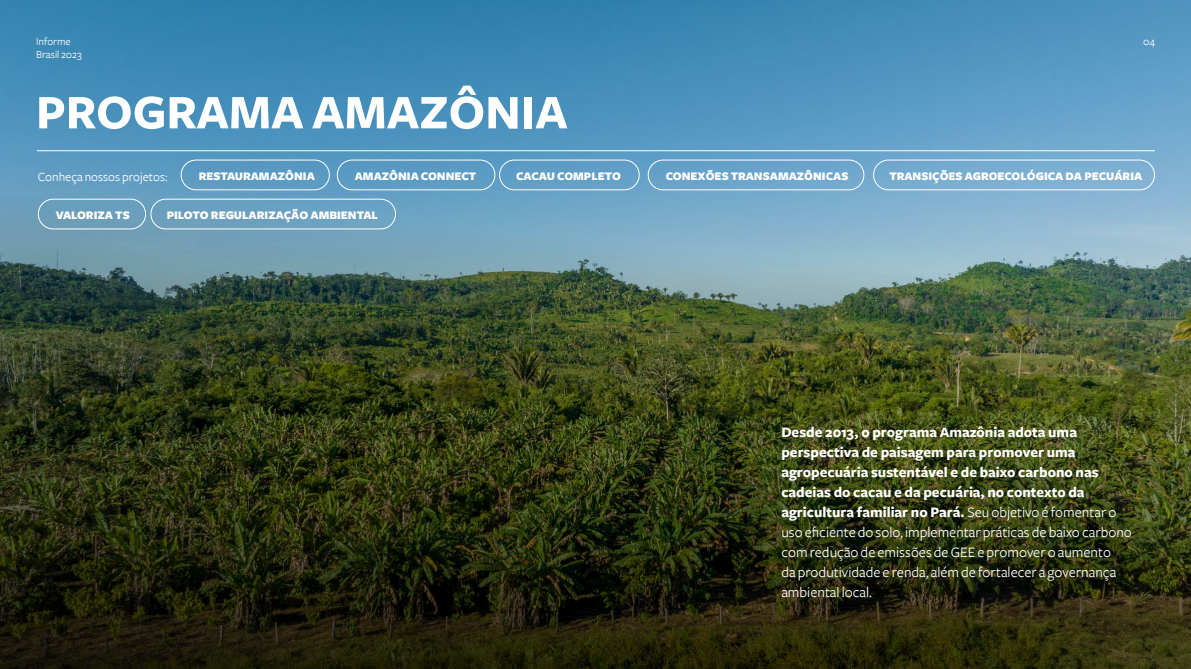
<style>
.page{position:relative;width:1191px;height:669px;background:#fff}
.page>*{position:absolute;margin:0;border:0;box-sizing:border-box;transform-origin:0 0}
.t1{font:700 50px "Freight Sans";color:#fff}
.t2{font:15px/20px "Freight Sans";color:#fff}
.t3{font:13px "Freight Sans";color:#fff}
.t4{font:900 12px "Freight Sans";color:#fff}
.t5{font:11px/13px "Freight Sans";color:#fff}
.s1{font-weight:700}
</style>
<div class="page">
<img style="left:0;top:0;width:1191px;height:197px">
<img style="left:0;top:197px;width:1191px;height:472px">
<div style="left:181px;top:160px;width:149px;height:30px;border:1px solid #fff;border-radius:15px"></div>
<div style="left:499px;top:160px;width:140px;height:30px;border:1px solid #fff;border-radius:15px"></div>
<div style="left:38px;top:199px;width:108px;height:30px;border:1px solid #fff;border-radius:15px"></div>
<div style="left:150px;top:199px;width:246px;height:30px;border:1px solid #fff;border-radius:15px"></div>
<hr style="left:37px;top:150px;width:1118px;height:1px;background:#fff">
<div style="left:647px;top:160px;width:217px;height:30px;border:1px solid #fff;border-radius:15px"></div>
<div style="left:873px;top:160px;width:282px;height:30px;border:1px solid #fff;border-radius:15px"></div>
<div style="left:337px;top:160px;width:158px;height:30px;border:1px solid #fff;border-radius:15px"></div>
<p class="t5" style="left:36px;top:35px;width:47px">Informe<br>Brasil 2023</p>
<h1 class="t1" style="left:36px;top:85px;width:533px">PROGRAMA AMAZÔNIA</h1>
<p class="t5" style="left:1143px;top:35px;width:13px">04</p>
<p class="t3" style="left:38px;top:169px;width:131px">Conheça nossos projetos:</p>
<p class="t4" style="left:199px;top:170px;width:118px">RESTAURAMAZÔNIA</p>
<p class="t4" style="left:516px;top:170px;width:106px">CACAU COMPLETO</p>
<p class="t4" style="left:355px;top:170px;width:123px">AMAZÔNIA CONNECT</p>
<p class="t4" style="left:665px;top:170px;width:184px">CONEXÕES TRANSAMAZÔNICAS</p>
<p class="t4" style="left:889px;top:170px;width:254px">TRANSIÇÕES AGROECOLÓGICA DA PECUÁRIA</p>
<p class="t4" style="left:56px;top:209px;width:75px">VALORIZA TS</p>
<p class="t4" style="left:167px;top:209px;width:213px">PILOTO REGULARIZAÇÃO AMBIENTAL</p>
<p class="t2" style="left:781px;top:423px;width:352px"><span class="s1">Desde 2013, o programa Amazônia adota uma perspectiva de paisagem para promover uma agropecuária sustentável e de baixo carbono nas cadeias do cacau e da pecuária, no contexto da agricultura familiar no Pará.</span> Seu objetivo é fomentar o uso eficiente do solo, implementar práticas de baixo carbono com redução de emissões de GEE e promover o aumento<br>da produtividade e renda, além de fortalecer a governança ambiental local.</p>
</div>
